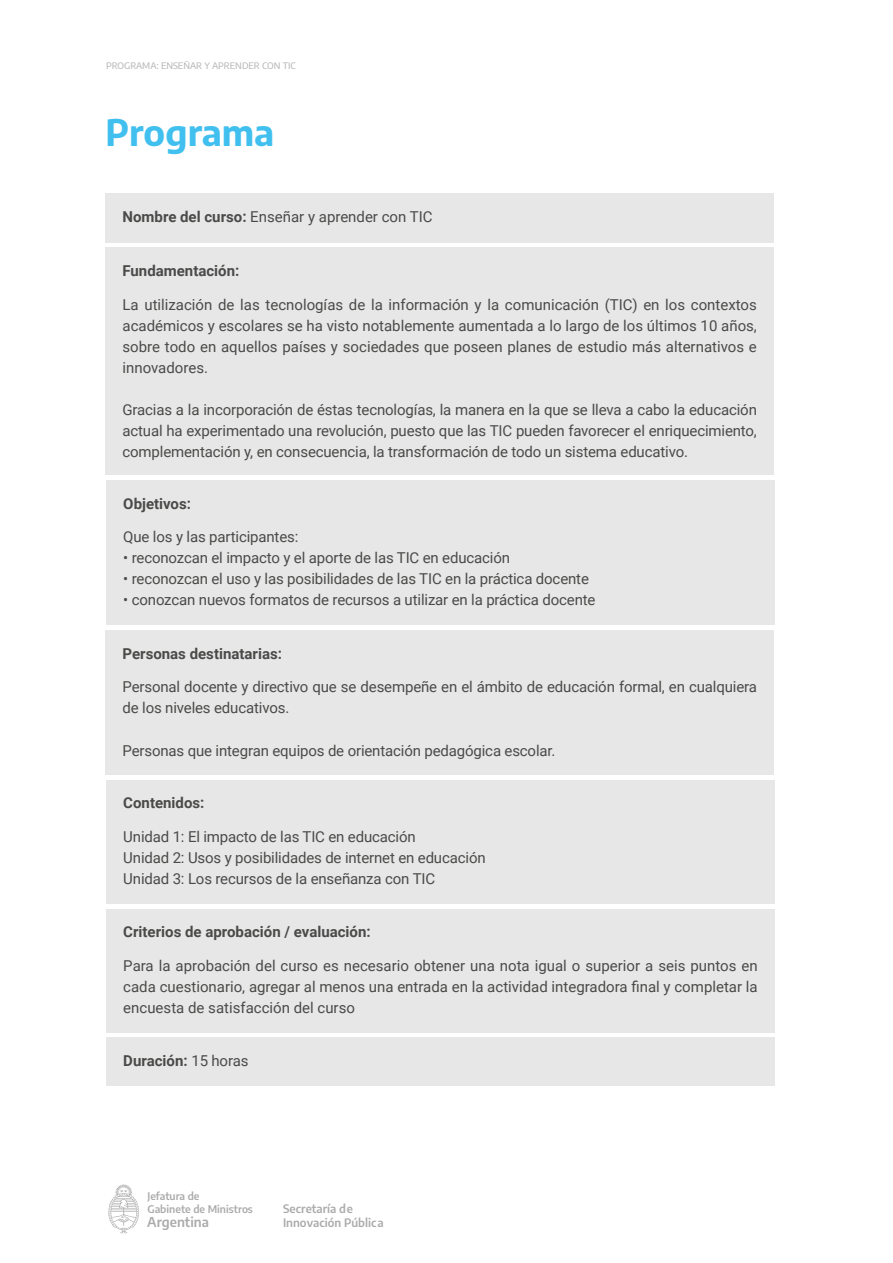
<style>
.page{position:relative;width:893px;height:1263px;background:#fff}
.page>*{position:absolute;margin:0;border:0;box-sizing:border-box;transform-origin:0 0}
.t1{font:700 36px "Encode Sans";color:#41c0f0}
.t2{font:15px/21px "Roboto";letter-spacing:-.01em;color:#4a4a49;text-align:justify}
.t3{font:700 15px "Roboto";color:#4a4a49}
.t4{font:600 13.35px "Encode Sans";color:#ababab}
.t5{font:600 11.4px/13.8px "Encode Sans";color:#ababab}
.t6{font:600 10.35px/12.5px "Encode Sans";color:#ababab}
.t7{font:500 9px "Encode Sans";color:#bcbcbc}
.s1{font-weight:700}
.s2{font-weight:400}
</style>
<div class="page">
<svg style="left:108px;top:1184px;width:31px;height:49px"></svg>
<div style="left:106px;top:193px;width:668px;height:50px;background:#e7e7e7"></div>
<div style="left:106px;top:248px;width:668px;height:227px;background:#e7e7e7"></div>
<div style="left:106px;top:480px;width:669px;height:145px;background:#e7e7e7"></div>
<div style="left:106px;top:630px;width:668px;height:145px;background:#e7e7e7"></div>
<div style="left:106px;top:780px;width:669px;height:124px;background:#e7e7e7"></div>
<div style="left:106px;top:909px;width:669px;height:123px;background:#e7e7e7"></div>
<div style="left:106px;top:1037px;width:669px;height:49px;background:#e7e7e7"></div>
<p class="t7" style="left:106px;top:59px;width:191px">PROGRAMA: ENSEÑAR Y APRENDER CON TIC</p>
<h1 class="t1" style="left:106px;top:106px;width:170px">Programa</h1>
<p class="t2" style="left:123px;top:205px;width:312px"><span class="s1">Nombre del curso:</span> Enseñar y aprender con TIC</p>
<p class="t3" style="left:123px;top:260px;width:118px">Fundamentación:</p>
<p class="t2" style="left:123px;top:293px;width:636px">La utilización de las tecnologías de la información y la comunicación (TIC) en los contextos académicos y escolares se ha visto notablemente aumentada a lo largo de los últimos 10 años, sobre todo en aquellos países y sociedades que poseen planes de estudio más alternativos e innovadores.</p>
<p class="t2" style="left:123px;top:399px;width:636px">Gracias a la incorporación de éstas tecnologías, la manera en la que se lleva a cabo la educación actual ha experimentado una revolución, puesto que las TIC pueden favorecer el enriquecimiento, complementación y, en consecuencia, la transformación de todo un sistema educativo.</p>
<p class="t3" style="left:123px;top:493px;width:69px">Objetivos:</p>
<p class="t2" style="left:123px;top:526px;width:177px">Que los y las participantes:</p>
<p class="t2" style="left:123px;top:547px;width:388px">• reconozcan el impacto y el aporte de las TIC en educación</p>
<p class="t2" style="left:123px;top:568px;width:467px">• reconozcan el uso y las posibilidades de las TIC en la práctica docente</p>
<p class="t2" style="left:123px;top:589px;width:474px">• conozcan nuevos formatos de recursos a utilizar en la práctica docente</p>
<p class="t3" style="left:123px;top:643px;width:161px">Personas destinatarias:</p>
<p class="t2" style="left:123px;top:676px;width:636px">Personal docente y directivo que se desempeñe en el ámbito de educación formal, en cualquiera de los niveles educativos.</p>
<p class="t2" style="left:123px;top:739px;width:434px">Personas que integran equipos de orientación pedagógica escolar.</p>
<p class="t3" style="left:123px;top:792px;width:83px">Contenidos:</p>
<p class="t2" style="left:123px;top:826px;width:364px;text-align:left">Unidad 1: El impacto de las TIC en educación<br>Unidad 2: Usos y posibilidades de internet en educación<br>Unidad 3: Los recursos de la enseñanza con TIC</p>
<p class="t3" style="left:123px;top:921px;width:249px">Criterios de aprobación / evaluación:</p>
<p class="t2" style="left:123px;top:954px;width:636px">Para la aprobación del curso es necesario obtener una nota igual o superior a seis puntos en cada cuestionario, agregar al menos una entrada en la actividad integradora final y completar la encuesta de satisfacción del curso</p>
<p class="t3" style="left:123px;top:1050px;width:127px">Duración: <span class="s2">15 horas</span></p>
<p class="t6" style="left:147px;top:1189px;width:107px">Jefatura de<br>Gabinete de Ministros</p>
<p class="t4" style="left:147px;top:1212px;width:63px">Argentina</p>
<p class="t5" style="left:283px;top:1201px;width:102px">Secretaría de<br>Innovación Pública</p>
</div>
